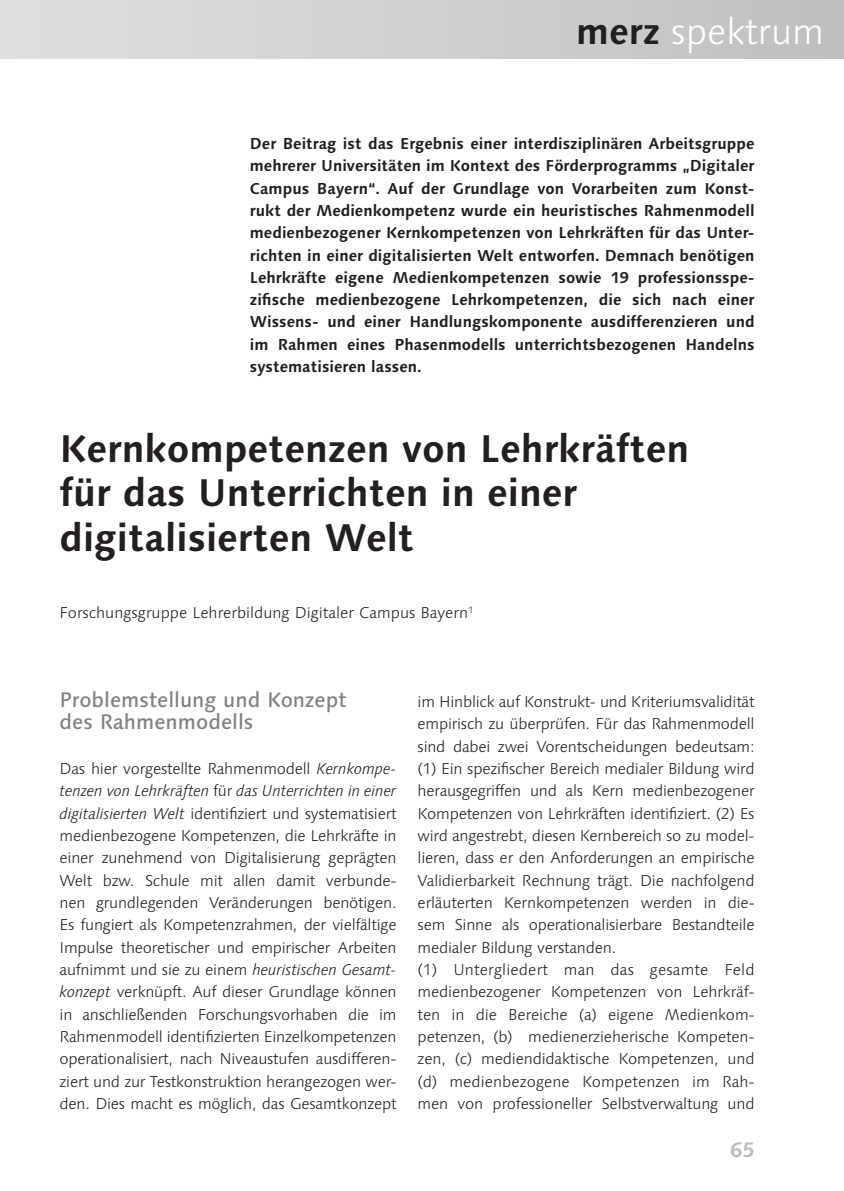
<style>
.page{position:relative;width:844px;height:1191px;background:#fff}
.page>*{position:absolute;margin:0;border:0;box-sizing:border-box;transform-origin:0 0}
.t1{font:700 38.5px/44.6px "Linotype Syntax";color:#231f20}
.t2{font:300 36.75px "Linotype Syntax";color:#fff}
.t3{font:500 21px/22.4px "Linotype Syntax";color:#808285}
.t4{font:700 21px "Linotype Syntax";color:#bcbdc0}
.t5{font:300 15.75px/22.4px "Linotype Syntax";letter-spacing:-.015em;color:#231f20;text-align:justify}
.t6{font:700 15.75px/22.4px "Linotype Syntax";color:#231f20;text-align:justify}
.s1{font-weight:700;color:#231f20}
.s2{font-style:italic}
</style>
<div class="page">
<div style="left:0;top:0;width:843px;height:59px;background:linear-gradient(to right,#dfe0e1,#c0c0c0)"></div>
<h2 class="t2" style="left:576px;top:10px;width:249px"><span class="s1">merz</span> spektrum</h2>
<p class="t6" style="left:250px;top:132px;width:506px">Der Beitrag ist das Ergebnis einer interdisziplinären Arbeitsgruppe mehrerer Universitäten im Kontext des Förderprogramms „Digitaler Campus Bayern“. Auf der Grundlage von Vorarbeiten zum Konst&shy;rukt der Medienkompetenz wurde ein heuristisches Rahmenmodell medienbezogener Kernkompetenzen von Lehrkräften für das Unter&shy;richten in einer digitalisierten Welt entworfen. Demnach benötigen Lehrkräfte eigene Medienkompetenzen sowie 19 professionsspe&shy;zifische medienbezogene Lehrkompetenzen, die sich nach einer Wissens- und einer Handlungskomponente ausdifferenzieren und im Rahmen eines Phasenmodells unterrichtsbezogenen Handelns systematisieren lassen.</p>
<h1 class="t1" style="left:60px;top:425px;width:631px">Kernkompetenzen von Lehrkräften für das Unterrichten in einer digitalisierten Welt</h1>
<p class="t5" style="left:60px;top:601px;width:415px">Forschungsgruppe Lehrerbildung Digitaler Campus Bayern<sup>1</sup></p>
<h3 class="t3" style="left:60px;top:688px;width:288px">Problemstellung und Konzept des Rahmenmodells</h3>
<p class="t5" style="left:60px;top:757px;width:338px">Das hier vorgestellte Rahmenmodell <span class="s2">Kernkompe&shy;tenzen von Lehrkräften</span> für <span class="s2">das Unterrichten in einer digitalisierten Welt</span> identifiziert und systematisiert medienbezogene Kompetenzen, die Lehrkräfte in einer zunehmend von Digitalisierung geprägten Welt bzw. Schule mit allen damit verbunde&shy;nen grundlegenden Veränderungen benötigen.<br>Es fungiert als Kompetenzrahmen, der vielfältige Impulse theoretischer und empirischer Arbeiten aufnimmt und sie zu einem <span class="s2">heuristischen Gesamt&shy;konzept</span> verknüpft. Auf dieser Grundlage können in anschließenden Forschungsvorhaben die im Rahmenmodell identifizierten Einzelkompetenzen operationalisiert, nach Niveaustufen ausdifferen&shy;ziert und zur Testkonstruktion herangezogen wer&shy;den. Dies macht es möglich, das Gesamtkonzept</p>
<p class="t5" style="left:417px;top:690px;width:338px;text-align:left">im Hinblick auf Konstrukt- und Kriteriumsvalidität empirisch zu überprüfen. Für das Rahmenmodell sind dabei zwei Vorentscheidungen bedeutsam: (1) Ein spezifischer Bereich medialer Bildung wird herausgegriffen und als Kern medienbezogener Kompetenzen von Lehrkräften identifiziert. (2) Es wird angestrebt, diesen Kernbereich so zu model&shy;lieren, dass er den Anforderungen an empirische Validierbarkeit Rechnung trägt. Die nachfolgend erläuterten Kernkompetenzen werden in die&shy;sem Sinne als operationalisierbare Bestandteile medialer Bildung verstanden.<br>(1) Untergliedert man das gesamte Feld medienbezogener Kompetenzen von Lehrkräf&shy;ten in die Bereiche (a) eigene Medienkom&shy;petenzen, (b) medienerzieherische Kompeten&shy;zen, (c) mediendidaktische Kompetenzen, und (d) medienbezogene Kompetenzen im Rah&shy;men von professioneller Selbstverwaltung und</p>
<h3 class="t4" style="left:730px;top:1136px;width:26px">65</h3>
</div>
